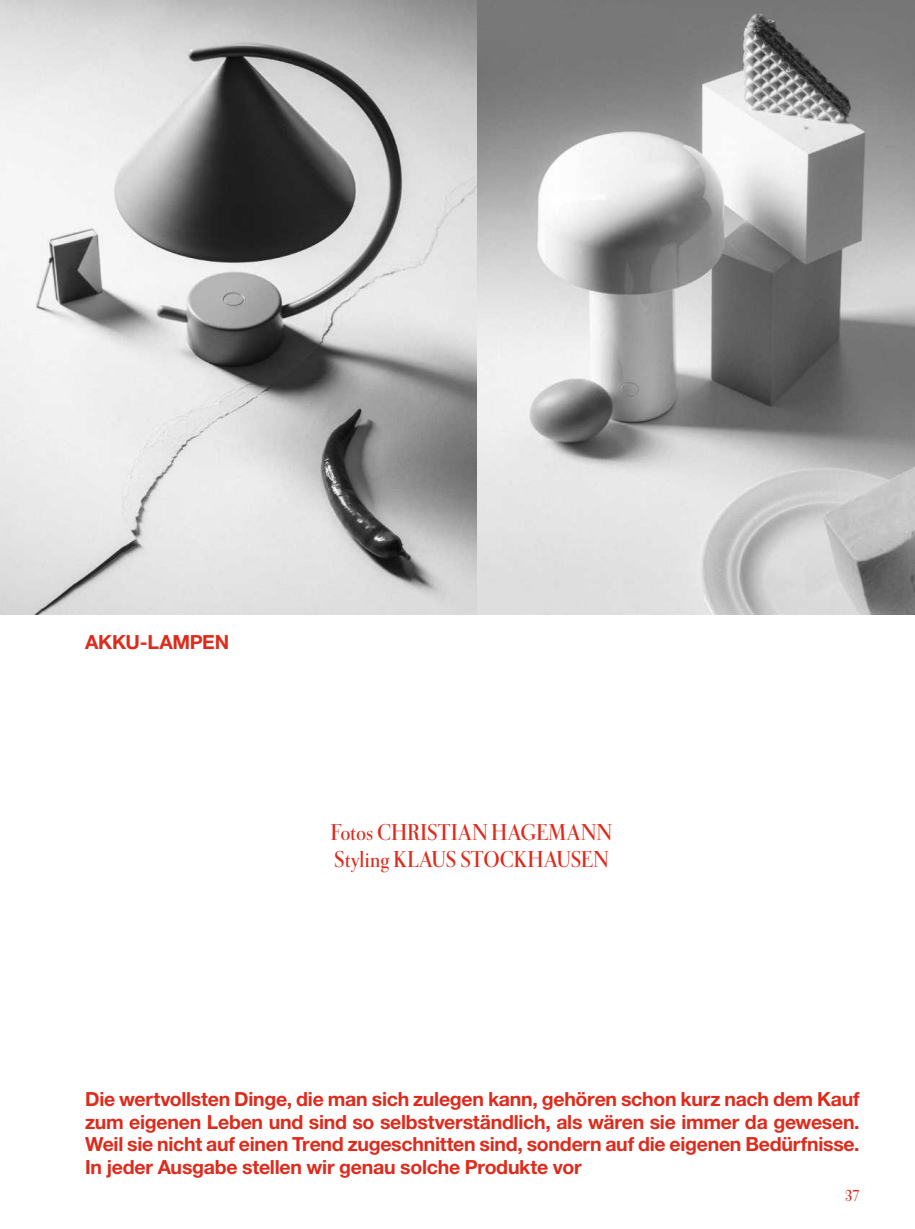
<style>
.page{position:relative;width:915px;height:1229px;background:#fff}
.page>*{position:absolute;margin:0;border:0;box-sizing:border-box;transform-origin:0 0}
.t1{font:22.5px/27px "Zeit Tiemann Schmal";letter-spacing:.01em;color:#dd2b1c}
.t2{font:700 19.5px/22.5px "Zeit Helvetica Neue LT Std";letter-spacing:-.015em;color:#dd2b1c;text-align:justify}
.t3{font:16.5px "Zeit Tiemann Schmal";color:#dd2b1c}
</style>
<div class="page">
<img style="left:476px;top:0;width:438px;height:614px">
<img style="left:0;top:0;width:476px;height:614px">
<p class="t2" style="left:85px;top:630px;width:145px">AKKU-LAMPEN</p>
<p class="t1" style="left:331px;top:819px;width:283px">Fotos CHRISTIAN HAGEMANN<br>Styling KLAUS STOCKHAUSEN</p>
<p class="t2" style="left:85px;top:1087px;width:775px">Die wertvollsten Dinge, die man sich zulegen kann, gehören schon kurz nach dem Kauf zum eigenen Leben und sind so selbstverständlich, als wären sie immer da gewesen.<br>Weil sie nicht auf einen Trend zugeschnitten sind, sondern auf die eigenen Bedürfnisse.<br>In jeder Ausgabe stellen wir genau solche Produkte vor</p>
<p class="t3" style="left:845px;top:1186px;width:16px">37</p>
</div>
